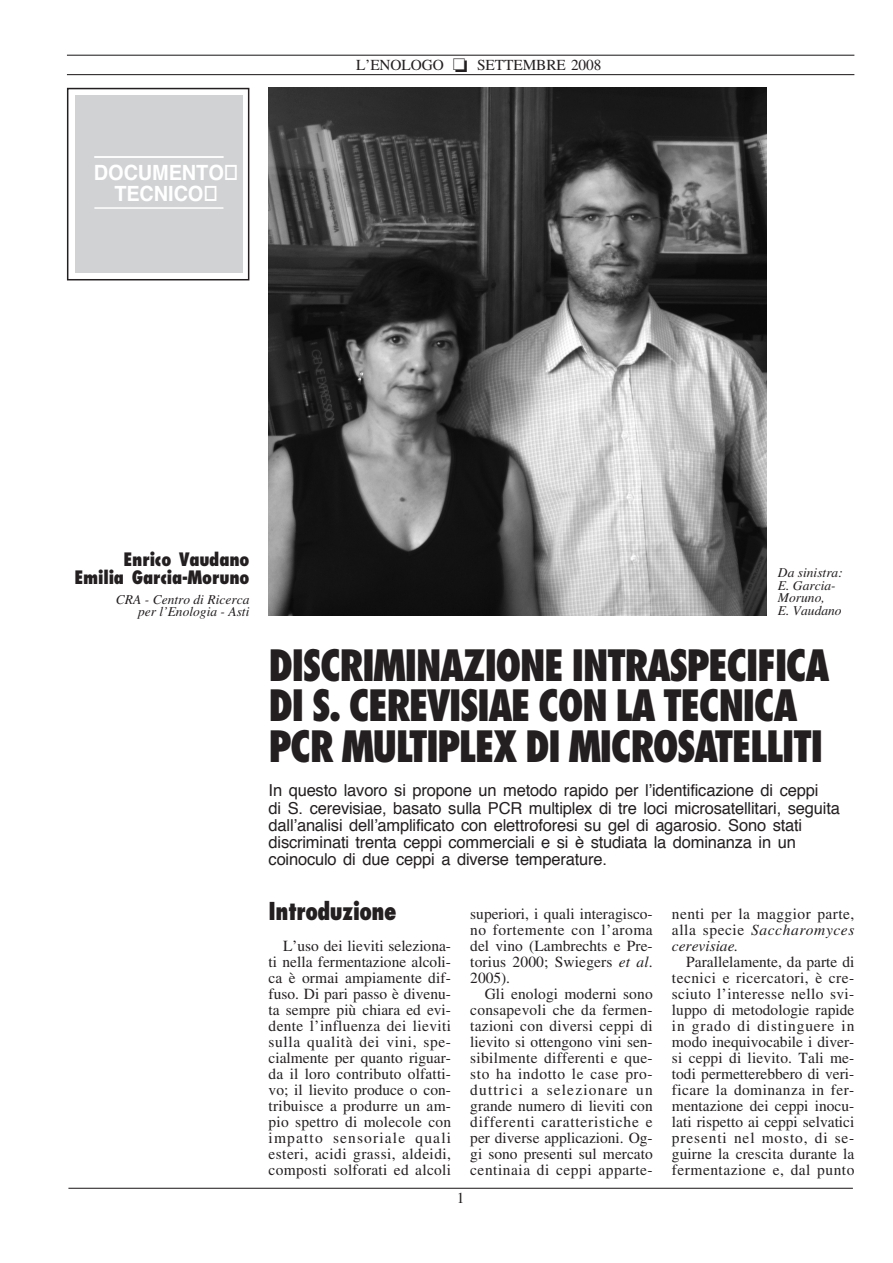
<style>
.page{position:relative;width:893px;height:1263px;background:#fff}
.page>*{position:absolute;margin:0;border:0;box-sizing:border-box;transform-origin:0 0}
.t1{font:800 condensed 42px/40.5px "Futura";letter-spacing:-.04em;color:#231f20;scale:.95 1}
.t2{font:800 condensed 24px "Futura";letter-spacing:-.025em;color:#231f20;scale:.95 1}
.t3{font:700 21px/21px "Helvetica";letter-spacing:-.005em;color:#fff;text-align:center;scale:.95 1}
.t4{font:800 condensed 18px/18px "Futura";letter-spacing:-.01em;color:#231f20;text-align:right}
.t5{font:16.5px/17.2px "Helvetica";letter-spacing:-.01em;color:#231f20}
.t6{font:15.45px/16px "Times";letter-spacing:.015em;color:#231f20;text-align:justify}
.t7{font:15.45px "Times";letter-spacing:.035em;color:#231f20}
.t8{font:15.45px "Times";letter-spacing:.055em;color:#231f20}
.t9{font:15.45px "Times";letter-spacing:.05em;color:#231f20}
.t10{font:italic 15.45px "Times";letter-spacing:.04em;color:#231f20}
.t11{font:15.45px "Times";letter-spacing:.075em;color:#231f20}
.t12{font:italic 15.45px "Times";color:#231f20}
.t13{font:15.3px "Times";letter-spacing:-.005em;color:#231f20}
.t14{font:italic 13.5px/12.8px "Times";color:#231f20;text-align:right}
.s1{font-style:italic}
.s2{font-style:normal}
</style>
<div class="page">
<hr style="left:67px;top:55px;width:787px;height:1px;background:#231f20">
<hr style="left:67px;top:74px;width:787px;height:1px;background:#231f20">
<hr style="left:68px;top:1188px;width:785px;height:1px;background:#231f20">
<img style="left:269px;top:87px;width:497px;height:528px">
<div style="left:67px;top:88px;width:182px;height:192px;border:2px solid #231f20"></div>
<div style="left:75px;top:95px;width:168px;height:178px;background:#d1d2d4"></div>
<hr style="left:94px;top:156px;width:129px;height:2px;background:#fff">
<hr style="left:94px;top:207px;width:129px;height:2px;background:#fff">
<p class="t3" style="left:94px;top:164px;width:138px">DOCUMENTO<br>TECNICO</p>
<p class="t13" style="left:356px;top:59px;width:247px">L’ENOLOGO ❏ SETTEMBRE 2008</p>
<p class="t4" style="left:75px;top:552px;width:176px">Enrico Vaudano<br>Emilia Garcia-Moruno</p>
<p class="t14" style="left:116px;top:594px;width:135px">CRA - Centro di Ricerca per l’Enologia - Asti</p>
<p class="t14" style="left:778px;top:567px;width:66px;text-align:left">Da sinistra:<br>E. Garcia-<br>Moruno,<br>E. Vaudano</p>
<p class="t1" style="left:269px;top:649px;width:592px">DISCRIMINAZIONE INTRASPECIFICA<br>DI S. CEREVISIAE CON LA TECNICA<br>PCR MULTIPLEX DI MICROSATELLITI</p>
<p class="t5" style="left:269px;top:783px;width:573px">In questo lavoro si propone un metodo rapido per l’identificazione di ceppi<br>di S. cerevisiae, basato sulla PCR multiplex di tre loci microsatellitari, seguita dall’analisi dell’amplificato con elettroforesi su gel di agarosio. Sono stati discriminati trenta ceppi commerciali e si è studiata la dominanza in un coinoculo di due ceppi a diverse temperature.</p>
<p class="t2" style="left:269px;top:901px;width:136px">Introduzione</p>
<p class="t6" style="left:269px;top:939px;width:184px;text-indent:14px">L’uso dei lieviti seleziona&shy;ti nella fermentazione alcoli&shy;ca è ormai ampiamente dif&shy;fuso. Di pari passo è divenu&shy;ta sempre più chiara ed evi&shy;dente l’influenza dei lieviti sulla qualità dei vini, spe&shy;cialmente per quanto riguar&shy;da il loro contributo olfatti&shy;vo; il lievito produce o con&shy;tribuisce a produrre un am&shy;pio spettro di molecole con impatto sensoriale quali esteri, acidi grassi, aldeidi, composti solforati ed alcoli</p>
<p class="t6" style="left:470px;top:907px;width:184px">superiori, i quali interagisco-</p>
<p class="t7" style="left:470px;top:924px;width:184px">no fortemente con l’aroma</p>
<p class="t6" style="left:470px;top:939px;width:184px">del vino (Lambrechts e Pre-</p>
<p class="t6" style="left:470px;top:955px;width:184px">torius 2000; Swiegers <span class="s1">et al</span>.</p>
<p class="t6" style="left:470px;top:971px;width:41px">2005).</p>
<p class="t6" style="left:485px;top:987px;width:170px">Gli enologi moderni sono</p>
<p class="t6" style="left:470px;top:1003px;width:184px">consapevoli che da fermen-</p>
<p class="t6" style="left:470px;top:1019px;width:184px">tazioni con diversi ceppi di</p>
<p class="t6" style="left:470px;top:1035px;width:184px">lievito si ottengono vini sen-</p>
<p class="t6" style="left:470px;top:1051px;width:184px">sibilmente differenti e que-</p>
<p class="t7" style="left:470px;top:1068px;width:184px">sto ha indotto le case pro-</p>
<p class="t11" style="left:470px;top:1084px;width:184px">duttrici a selezionare un</p>
<p class="t6" style="left:470px;top:1099px;width:184px">grande numero di lieviti con</p>
<p class="t9" style="left:470px;top:1116px;width:184px">differenti caratteristiche e</p>
<p class="t6" style="left:470px;top:1131px;width:184px">per diverse applicazioni. Og-</p>
<p class="t6" style="left:470px;top:1147px;width:184px">gi sono presenti sul mercato</p>
<p class="t7" style="left:470px;top:1164px;width:184px">centinaia di ceppi apparte-</p>
<p class="t6" style="left:672px;top:907px;width:184px">nenti per la maggior parte,</p>
<p class="t10" style="left:672px;top:924px;width:184px"><span class="s2">alla specie</span> Saccharomyces</p>
<p class="t12" style="left:672px;top:940px;width:68px">cerevisiae.</p>
<p class="t6" style="left:686px;top:955px;width:170px">Parallelamente, da parte di</p>
<p class="t6" style="left:672px;top:971px;width:184px">tecnici e ricercatori, è cre-</p>
<p class="t6" style="left:672px;top:987px;width:184px">sciuto l’interesse nello svi-</p>
<p class="t6" style="left:672px;top:1003px;width:184px">luppo di metodologie rapide</p>
<p class="t8" style="left:672px;top:1020px;width:184px">in grado di distinguere in</p>
<p class="t6" style="left:672px;top:1035px;width:184px">modo inequivocabile i diver-</p>
<p class="t6" style="left:672px;top:1051px;width:184px">si ceppi di lievito. Tali me-</p>
<p class="t6" style="left:672px;top:1067px;width:184px">todi permetterebbero di veri-</p>
<p class="t6" style="left:672px;top:1083px;width:184px">ficare la dominanza in fer-</p>
<p class="t6" style="left:672px;top:1099px;width:184px">mentazione dei ceppi inocu-</p>
<p class="t6" style="left:672px;top:1115px;width:184px">lati rispetto ai ceppi selvatici</p>
<p class="t8" style="left:672px;top:1132px;width:184px">presenti nel mosto, di se-</p>
<p class="t6" style="left:672px;top:1147px;width:184px">guirne la crescita durante la</p>
<p class="t6" style="left:672px;top:1163px;width:184px">fermentazione e, dal punto</p>
<p class="t13" style="left:457px;top:1192px;width:4px">1</p>
</div>
